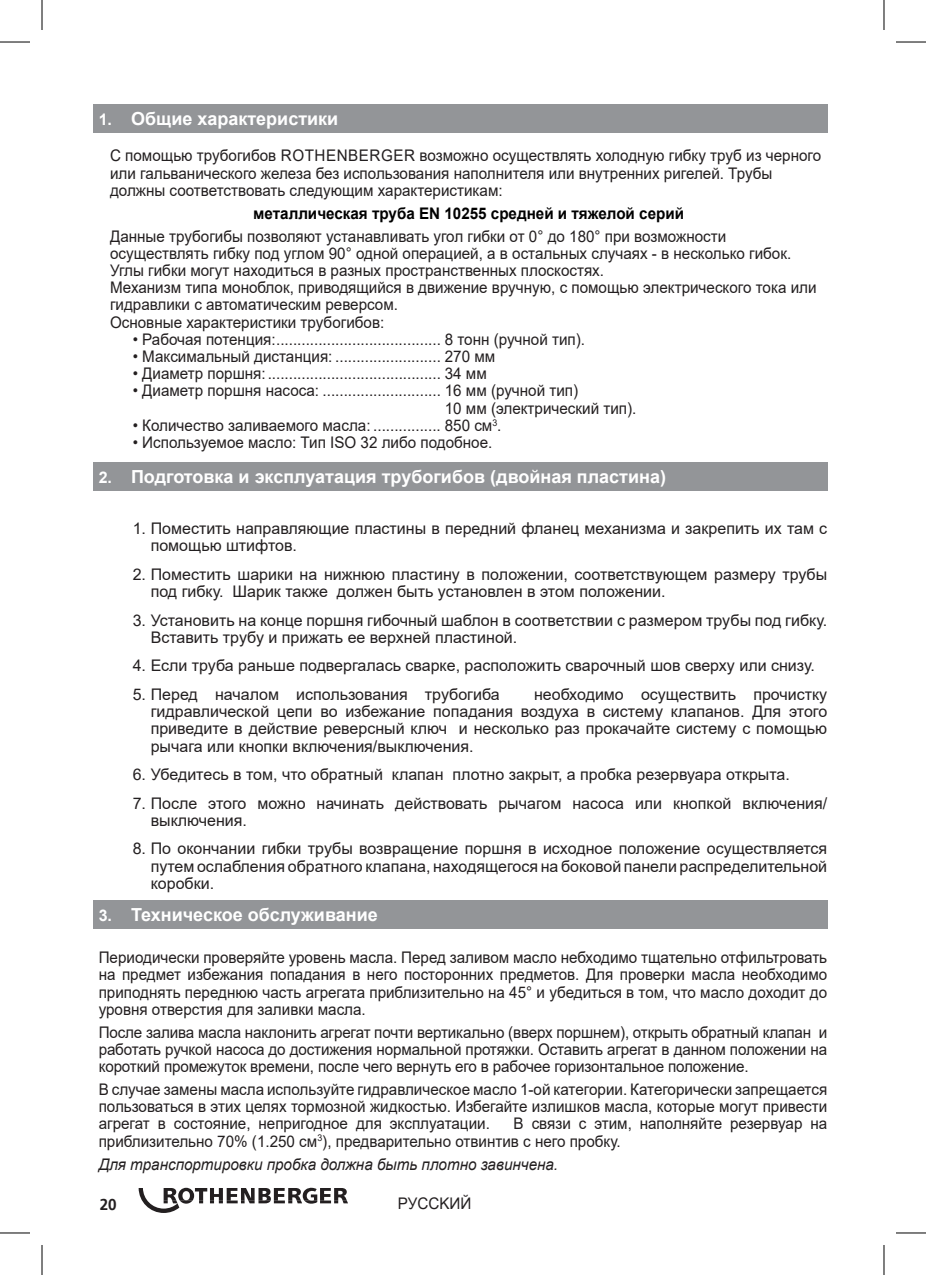
<style>
.page{position:relative;width:926px;height:1275px;background:#fff}
.page>*{position:absolute;margin:0;border:0;box-sizing:border-box;transform-origin:0 0}
.t1{font:700 18px "Arial";color:#fff}
.t2{font:16px/17.2px "Arial";color:#231f20;scale:.95 1}
.t3{font:16px/17.2px "Arial";color:#231f20}
.t4{font:italic 16px "Arial";color:#231f20;scale:.95 1}
.t5{font:700 16px "Arial";color:#000;scale:.95 1}
.t6{font:700 16px "Frutiger 65";color:#231f20;scale:.95 1}
.s1{font-size:16px}
</style>
<div class="page">
<svg style="left:139px;top:1187px;width:209px;height:26px"></svg>
<div style="left:93px;top:900px;width:734px;height:29px;background:#939598"></div>
<div style="left:93px;top:462px;width:734px;height:28px;background:#939598"></div>
<div style="left:93px;top:104px;width:734px;height:29px;background:#939598"></div>
<hr style="left:0;top:42px;width:30px;height:1px;background:#000">
<hr style="left:896px;top:42px;width:30px;height:1px;background:#000">
<hr style="left:0;top:1232px;width:30px;height:1px;background:#000">
<hr style="left:896px;top:1232px;width:30px;height:1px;background:#000">
<hr style="left:42px;top:0;width:1px;height:30px;background:#000">
<hr style="left:42px;top:1245px;width:1px;height:30px;background:#000">
<hr style="left:884px;top:0;width:1px;height:30px;background:#000">
<hr style="left:884px;top:1245px;width:1px;height:30px;background:#000">
<p class="t1" style="left:99px;top:106px;width:241px"><span class="s1">1.</span> Общие характеристики</p>
<p class="t2" style="left:110px;top:147px;width:750px">С помощью трубогибов ROTHENBERGER возможно осуществлять холодную гибку труб из черного или гальванического железа без использования наполнителя или внутренних ригелей. Трубы должны соответствовать следующим характеристикам:</p>
<p class="t5" style="left:253px;top:202px;width:455px">металлическая труба EN 10255 средней и тяжелой серий</p>
<p class="t2" style="left:110px;top:227px;width:745px">Данные трубогибы позволяют устанавливать угол гибки от 0° до 180° при возможности осуществлять гибку под углом 90° одной операцией, а в остальных случаях - в несколько гибок.<br>Углы гибки могут находиться в разных пространственных плоскостях.<br>Механизм типа моноблок, приводящийся в движение вручную, с помощью электрического тока или гидравлики с автоматическим реверсом.<br>Основные характеристики трубогибов:</p>
<p class="t2" style="left:133px;top:330px;width:478px">• Рабочая потенция:....................................... 8 тонн (ручной тип).</p>
<p class="t2" style="left:133px;top:348px;width:383px">• Максимальный дистанция: ......................... 270 мм</p>
<p class="t2" style="left:133px;top:365px;width:374px">• Диаметр поршня:......................................... 34 мм</p>
<p class="t2" style="left:445px;top:382px;width:203px;text-indent:-312px">• Диаметр поршня насоса: ............................ 16 мм (ручной тип)<br>10 мм (электрический тип).</p>
<p class="t2" style="left:133px;top:416px;width:390px">• Количество заливаемого масла: ................ 850 см<sup>3</sup>.</p>
<p class="t2" style="left:133px;top:434px;width:380px">• Используемое масло: Тип ISO 32 либо подобное.</p>
<p class="t1" style="left:99px;top:464px;width:569px"><span class="s1">2.</span> Подготовка и эксплуатация трубогибов (двойная пластина)</p>
<p class="t3" style="left:151px;top:520px;width:678px;text-indent:-18px">1. Поместить направляющие пластины в передний фланец механизма и закрепить их там с помощью штифтов.</p>
<p class="t3" style="left:151px;top:565px;width:678px;text-indent:-18px">2. Поместить шарики на нижнюю пластину в положении, соответствующем размеру трубы под гибку. Шарик также должен быть установлен в этом положении.</p>
<p class="t3" style="left:151px;top:611px;width:678px;text-indent:-18px">3. Установить на конце поршня гибочный шаблон в соответствии с размером трубы под гибку.<br>Вставить трубу и прижать ее верхней пластиной.</p>
<p class="t3" style="left:133px;top:657px;width:684px">4. Если труба раньше подвергалась сварке, расположить сварочный шов сверху или снизу.</p>
<p class="t3" style="left:133px;top:685px;width:368px">5. Перед началом использования трубогиба</p>
<p class="t3" style="left:151px;top:685px;width:678px;text-align:justify;text-indent:383px">необходимо осуществить прочистку гидравлической цепи во избежание попадания воздуха в систему клапанов. Для этого приведите в действие реверсный ключ и несколько раз прокачайте систему с помощью рычага или кнопки включения/выключения.</p>
<p class="t3" style="left:133px;top:766px;width:659px">6. Убедитесь в том, что обратный клапан плотно закрыт, а пробка резервуара открыта.</p>
<p class="t3" style="left:151px;top:794px;width:678px;text-indent:-18px">7. После этого можно начинать действовать рычагом насоса или кнопкой включения/ выключения.</p>
<p class="t3" style="left:151px;top:840px;width:678px;text-align:justify;text-indent:-18px">8. По окончании гибки трубы возвращение поршня в исходное положение осуществляется путем ослабления обратного клапана, находящегося на боковой панели распределительной коробки.</p>
<p class="t1" style="left:99px;top:902px;width:281px"><span class="s1">3.</span> Техническое обслуживание</p>
<p class="t2" style="left:99px;top:949px;width:768px;text-align:justify">Периодически проверяйте уровень масла. Перед заливом масло небходимо тщательно отфильтровать на предмет избежания попадания в него посторонних предметов. Для проверки масла необходимо приподнять переднюю часть агрегата приблизительно на 45° и убедиться в том, что масло доходит до уровня отверстия для заливки масла.</p>
<p class="t2" style="left:99px;top:1023px;width:768px;text-align:justify">После залива масла наклонить агрегат почти вертикально (вверх поршнем), открыть обратный клапан и работать ручкой насоса до достижения нормальной протяжки. Оставить агрегат в данном положении на короткий промежуток времени, после чего вернуть его в рабочее горизонтальное положение.</p>
<p class="t2" style="left:99px;top:1080px;width:768px;text-align:justify">В случае замены масла используйте гидравлическое масло 1-ой категории. Категорически запрещается пользоваться в этих целях тормозной жидкостью. Избегайте излишков масла, которые могут привести агрегат в состояние, непригодное для эксплуатации.</p>
<p class="t2" style="left:99px;top:1115px;width:768px;text-indent:415px">В связи с этим, наполняйте резервуар на приблизительно 70% (1.250 см<sup>3</sup>), предварительно отвинтив с него пробку.</p>
<p class="t4" style="left:99px;top:1153px;width:485px">Для транспортировки пробка должна быть плотно завинчена.</p>
<p class="t6" style="left:100px;top:1194px;width:19px">20</p>
<p class="t2" style="left:398px;top:1194px;width:79px">PУCCKИЙ</p>
</div>
